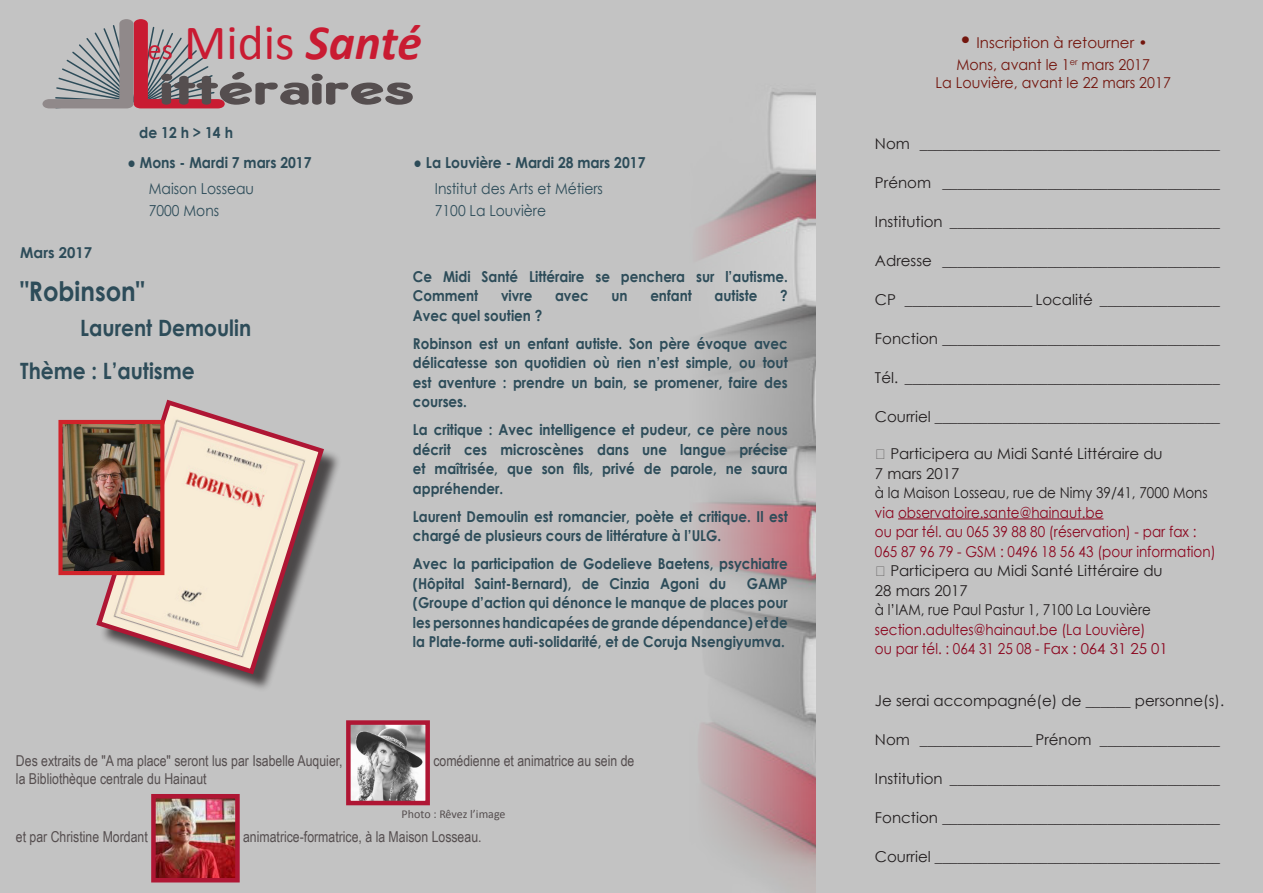
<style>
.page{position:relative;width:1263px;height:893px;background:#c3c3c3}
.page>*{position:absolute;margin:0;border:0;box-sizing:border-box;transform-origin:0 0}
.t1{font:49.5px "Calibri";color:#c91b32}
.t2{font:700 27px "Century Gothic";color:#2d4c59;scale:.9 1}
.t3{font:700 22.5px "Century Gothic";color:#2d4c59;scale:.9 1}
.t4{font:15.15px/21.6px "Century Gothic";color:#2d4c59;scale:.92 1}
.t5{font:700 15.15px "Century Gothic";color:#2d4c59;scale:.92 1}
.t6{font:15px/19.5px "Century Gothic";color:#231f20}
.t7{font:700 15px/19.5px "Century Gothic";color:#2d4c59;scale:.9 1}
.t8{font:15px "Arial Narrow";color:#554e4f}
.t9{font:15px/19.5px "Century Gothic";color:#8b051e;scale:.9 1}
.t10{font:15px "Century Gothic";color:#73160e;scale:.95 1}
.t11{font:15px "Century Gothic";color:#73160e}
.t12{font:700 15px "Century Gothic";color:#2d4c59}
.t13{font:12px "Calibri";letter-spacing:-.005em;color:#554e4f}
.s1{font-size:28.5px}
.s2{font-weight:700;font-style:italic}
.s3{font-weight:700;font-size:22.5px}
.s4{color:#8b051e}
</style>
<div class="page">
<img style="left:701px;top:91px;width:115px;height:799px">
<hr style="left:898px;top:518px;width:205px;height:1px;background:#8b051e">
<img style="left:351px;top:725px;width:74px;height:75px">
<div style="left:346px;top:720px;width:84px;height:85px;border:4px solid #af1634"></div>
<img style="left:156px;top:799px;width:79px;height:78px">
<div style="left:151px;top:794px;width:89px;height:88px;border:4px solid #af1634"></div>
<svg style="left:43px;top:19px;width:370px;height:90px"></svg>
<div style="left:100px;top:403px;width:242px;height:289px;background:#231f20;opacity:.75"></div>
<svg style="left:93px;top:399px;width:234px;height:278px"></svg>
<img style="left:63px;top:425px;width:96px;height:145px">
<div style="left:58px;top:420px;width:106px;height:155px;border:4px solid #d1232a"></div>
<p class="t1" style="left:148px;top:11px;width:275px"><span class="s1">es</span> Midis <span class="s2">Santé</span></p>
<p class="t5" style="left:139px;top:121px;width:103px">de 12 h &gt; 14 h</p>
<p class="t5" style="left:128px;top:151px;width:201px">● Mons - Mardi 7 mars 2017</p>
<p class="t4" style="left:149px;top:178px;width:116px">Maison Losseau<br>7000 Mons</p>
<p class="t12" style="left:20px;top:241px;width:73px">Mars 2017</p>
<p class="t2" style="left:20px;top:271px;width:140px">"Robinson"</p>
<p class="t3" style="left:80px;top:310px;width:191px">Laurent Demoulin</p>
<p class="t3" style="left:20px;top:353px;width:195px">Thème : L’autisme</p>
<p class="t5" style="left:414px;top:151px;width:253px">● La Louvière - Mardi 28 mars 2017</p>
<p class="t4" style="left:435px;top:178px;width:184px">Institut des Arts et Métiers<br>7100 La Louvière</p>
<p class="t7" style="left:413px;top:266px;width:418px">Ce Midi Santé Littéraire se penchera sur l’autisme.<br>Comment</p>
<p class="t7" style="left:501px;top:285px;width:36px">vivre</p>
<p class="t7" style="left:555px;top:285px;width:39px">avec</p>
<p class="t7" style="left:611px;top:285px;width:19px">un</p>
<p class="t7" style="left:650px;top:285px;width:48px">enfant</p>
<p class="t7" style="left:715px;top:285px;width:49px">autiste</p>
<p class="t7" style="left:780px;top:285px;width:10px">?</p>
<p class="t7" style="left:413px;top:305px;width:145px">Avec quel soutien ?</p>
<p class="t7" style="left:413px;top:333px;width:418px;text-align:justify">Robinson est un enfant autiste. Son père évoque avec délicatesse son quotidien où rien n’est simple, ou tout est aventure : prendre un bain, se promener, faire des courses.</p>
<p class="t7" style="left:413px;top:419px;width:418px;text-align:justify">La critique : Avec intelligence et pudeur, ce père nous décrit ces microscènes dans une langue précise et maîtrisée, que son fils, privé de parole, ne saura appréhender.</p>
<p class="t7" style="left:413px;top:506px;width:418px">Laurent Demoulin est romancier, poète et critique. Il est chargé de plusieurs cours de littérature à l’ULG.</p>
<p class="t7" style="left:413px;top:553px;width:418px">Avec la participation de Godelieve Baetens, psychiatre (Hôpital Saint-Bernard), de Cinzia Agoni du</p>
<p class="t7" style="left:413px;top:573px;width:418px;text-align:justify;text-indent:334px">GAMP (Groupe d’action qui dénonce le manque de places pour les personnes handicapées de grande dépendance) et de la Plate-forme auti-solidarité, et de Coruja Nsengiyumva.</p>
<p class="t8" style="left:16px;top:750px;width:328px">Des extraits de "A ma place" seront lus par Isabelle Auquier,</p>
<p class="t8" style="left:433px;top:750px;width:203px">comédienne et animatrice au sein de</p>
<p class="t8" style="left:16px;top:768px;width:192px">la Bibliothèque centrale du Hainaut</p>
<p class="t13" style="left:402px;top:806px;width:105px">Photo : Rêvez l’image</p>
<p class="t8" style="left:16px;top:826px;width:133px">et par Christine Mordant</p>
<p class="t8" style="left:243px;top:826px;width:240px">animatrice-formatrice, à la Maison Losseau.</p>
<p class="t11" style="left:959px;top:32px;width:190px"><span class="s3">•</span> Inscription à retourner •</p>
<p class="t10" style="left:956px;top:54px;width:205px">Mons, avant le 1<sup>er</sup> mars 2017</p>
<p class="t10" style="left:935px;top:72px;width:249px">La Louvière, avant le 22 mars 2017</p>
<p class="t6" style="left:875px;top:134px;width:347px">Nom ________________________________________</p>
<p class="t6" style="left:875px;top:173px;width:346px">Prénom _____________________________________</p>
<p class="t6" style="left:875px;top:212px;width:346px">Institution ____________________________________</p>
<p class="t6" style="left:875px;top:251px;width:346px">Adresse _____________________________________</p>
<p class="t6" style="left:875px;top:290px;width:346px">CP _________________ Localité ________________</p>
<p class="t6" style="left:875px;top:329px;width:347px">Fonction _____________________________________</p>
<p class="t6" style="left:875px;top:368px;width:346px">Tél. __________________________________________</p>
<p class="t6" style="left:875px;top:407px;width:346px">Courriel ______________________________________</p>
<p class="t6" style="left:875px;top:444px;width:334px;text-indent:15px">Participera au Midi Santé Littéraire du<br>7 mars 2017<br>à la Maison Losseau, rue de Nimy 39/41, 7000 Mons</p>
<p class="t9" style="left:875px;top:502px;width:255px">via observatoire.sante@hainaut.be</p>
<p class="t9" style="left:875px;top:522px;width:380px">ou par tél. au 065 39 88 80 (réservation) - par fax :<br>065 87 96 79 - GSM : 0496 18 56 43 (pour information)</p>
<p class="t6" style="left:875px;top:561px;width:294px;text-indent:15px">Participera au Midi Santé Littéraire du 28 mars 2017<br>à l’IAM, rue Paul Pastur 1, 7100 La Louvière <span class="s4">section.adultes@hainaut.be (La Louvière)<br>ou par tél. : 064 31 25 08 - Fax : 064 31 25 01</span></p>
<p class="t6" style="left:875px;top:690px;width:351px">Je serai accompagné(e) de ______ personne(s).</p>
<p class="t6" style="left:875px;top:729px;width:346px">Nom _______________ Prénom ________________</p>
<p class="t6" style="left:875px;top:768px;width:346px">Institution ____________________________________</p>
<p class="t6" style="left:875px;top:807px;width:347px">Fonction _____________________________________</p>
<p class="t6" style="left:875px;top:846px;width:346px">Courriel ______________________________________</p>
</div>
